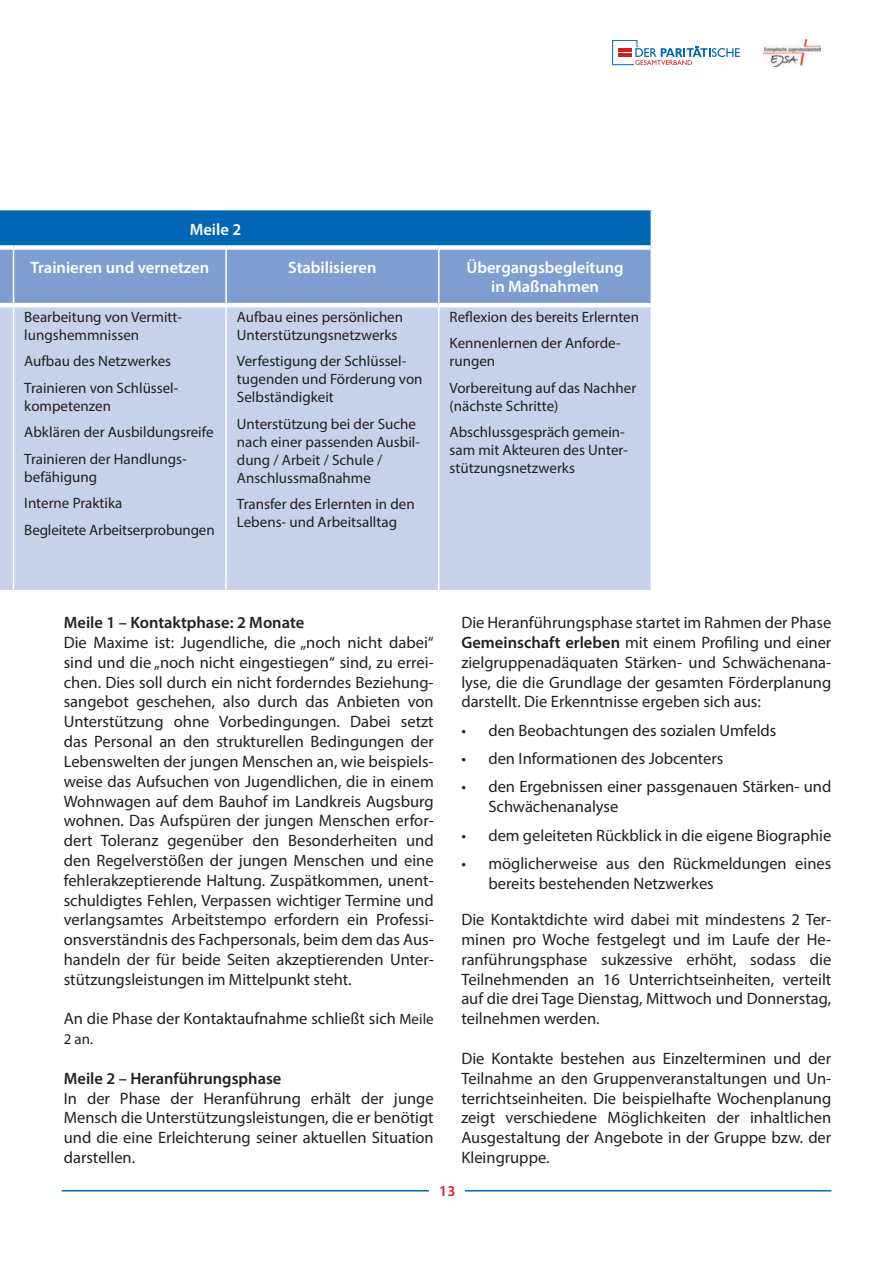
<style>
.page{position:relative;width:893px;height:1263px;background:#fff}
.page>*{position:absolute;margin:0;border:0;box-sizing:border-box;transform-origin:0 0}
.t1{font:16.5px/19.8px "Myriad Pro";color:#231f20;text-align:justify}
.t2{font:600 16.5px/19.8px "Myriad Pro";color:#fff;text-align:center}
.t3{font:600 16.5px "Myriad Pro";color:#231f20}
.t4{font:15px/18px "Myriad Pro";color:#231f20}
.t5{font:600 15px "Myriad Pro";color:#d01e25}
.s1{font-size:15px}
.s2{font-weight:600}
</style>
<div class="page">
<hr style="left:62px;top:1190px;width:769px;height:1px;background:#0166b3">
<div style="left:429px;top:1185px;width:36px;height:26px;background:#fff"></div>
<svg style="left:612px;top:40px;width:128px;height:25px"></svg>
<img style="left:762px;top:39px;width:59px;height:27px">
<div style="left:0;top:210px;width:651px;height:37px;background:#0166b3"></div>
<div style="left:0;top:250px;width:651px;height:53px;background:#7e9ed2"></div>
<div style="left:0;top:307px;width:651px;height:283px;background:#c6d2ea"></div>
<div style="left:0;top:245px;width:14px;height:5px;background:#fff"></div>
<div style="left:14px;top:245px;width:212px;height:5px;background:#fff"></div>
<div style="left:226px;top:245px;width:213px;height:5px;background:#fff"></div>
<div style="left:439px;top:245px;width:212px;height:5px;background:#fff"></div>
<hr style="left:13px;top:250px;width:1px;height:53px;background:#fff">
<hr style="left:225px;top:250px;width:2px;height:53px;background:#fff">
<hr style="left:438px;top:250px;width:1px;height:53px;background:#fff">
<hr style="left:13px;top:307px;width:1px;height:283px;background:#fff">
<hr style="left:225px;top:307px;width:2px;height:283px;background:#fff">
<hr style="left:438px;top:307px;width:1px;height:283px;background:#fff">
<p class="t2" style="left:190px;top:219px;width:53px">Meile 2</p>
<p class="t2" style="left:30px;top:257px;width:180px">Trainieren und vernetzen</p>
<p class="t2" style="left:288px;top:257px;width:90px">Stabilisieren</p>
<p class="t2" style="left:466px;top:257px;width:159px">Übergangsbegleitung in Maßnahmen</p>
<p class="t4" style="left:24px;top:308px;width:159px">Bearbeitung von Vermitt&shy;lungshemmnissen</p>
<p class="t4" style="left:24px;top:348px;width:156px;line-height:26.5px">Aufbau des Netzwerkes<br>Trainieren von Schlüssel-</p>
<p class="t4" style="left:24px;top:392px;width:191px;line-height:26.5px">kompetenzen<br>Abklären der Ausbildungsreife<br>Trainieren der Handlungs-</p>
<p class="t4" style="left:24px;top:463px;width:192px;line-height:26.5px">befähigung<br>Interne Praktika<br>Begleitete Arbeitserprobungen</p>
<p class="t4" style="left:237px;top:308px;width:168px">Aufbau eines persönlichen<br>Unterstützungsnetzwerks</p>
<p class="t4" style="left:237px;top:352px;width:187px">Verfestigung der Schlüssel&shy;tugenden und Förderung von<br>Selbständigkeit</p>
<p class="t4" style="left:237px;top:415px;width:185px">Unterstützung bei der Suche nach einer passenden Ausbil&shy;dung / Arbeit / Schule /<br>Anschlussmaßnahme</p>
<p class="t4" style="left:237px;top:495px;width:179px">Transfer des Erlernten in den<br>Lebens- und Arbeitsalltag</p>
<p class="t4" style="left:449px;top:303px;width:191px;line-height:26.5px">Reflexion des bereits Erlernten<br>Kennenlernen der Anforde-</p>
<p class="t4" style="left:449px;top:348px;width:188px;line-height:26.5px">rungen<br>Vorbereitung auf das Nachher</p>
<p class="t4" style="left:449px;top:392px;width:177px;line-height:26.5px">(nächste Schritte)<br>Abschlussgespräch gemein-</p>
<p class="t4" style="left:449px;top:441px;width:180px">sam mit Akteuren des Unter&shy;stützungsnetzwerks</p>
<p class="t3" style="left:64px;top:612px;width:242px">Meile 1 – Kontaktphase: 2 Monate</p>
<p class="t1" style="left:64px;top:632px;width:371px">Die Maxime ist: Jugendliche, die „noch nicht dabei“ sind und die „noch nicht eingestiegen“ sind, zu errei&shy;chen. Dies soll durch ein nicht forderndes Beziehung&shy;sangebot geschehen, also durch das Anbieten von Unterstützung ohne Vorbedingungen. Dabei setzt das Personal an den strukturellen Bedingungen der Lebenswelten der jungen Menschen an, wie beispiels&shy;weise das Aufsuchen von Jugendlichen, die in einem Wohnwagen auf dem Bauhof im Landkreis Augsburg wohnen. Das Aufspüren der jungen Menschen erfor&shy;dert Toleranz gegenüber den Besonderheiten und den Regelverstößen der jungen Menschen und eine fehlerakzeptierende Haltung. Zuspätkommen, unent&shy;schuldigtes Fehlen, Verpassen wichtiger Termine und verlangsamtes Arbeitstempo erfordern ein Professi&shy;onsverständnis des Fachpersonals, beim dem das Aus&shy;handeln der für beide Seiten akzeptierenden Unter&shy;stützungsleistungen im Mittelpunkt steht.</p>
<p class="t1" style="left:64px;top:1009px;width:371px">An die Phase der Kontaktaufnahme schließt sich <span class="s1">Meile</span></p>
<p class="t4" style="left:64px;top:1030px;width:31px">2 an.</p>
<p class="t3" style="left:64px;top:1068px;width:219px">Meile 2 – Heranführungsphase</p>
<p class="t1" style="left:64px;top:1088px;width:371px">In der Phase der Heranführung erhält der junge Mensch die Unterstützungsleistungen, die er benötigt und die eine Erleichterung seiner aktuellen Situation darstellen.</p>
<p class="t1" style="left:461px;top:613px;width:371px">Die Heranführungsphase startet im Rahmen der Phase <span class="s2">Gemeinschaft erleben</span> mit einem Profiling und einer zielgruppenadäquaten Stärken- und Schwächenana&shy;lyse, die die Grundlage der gesamten Förderplanung darstellt. Die Erkenntnisse ergeben sich aus:</p>
<p class="t1" style="left:461px;top:720px;width:317px">• den Beobachtungen des sozialen Umfelds</p>
<p class="t1" style="left:461px;top:748px;width:264px">• den Informationen des Jobcenters</p>
<p class="t1" style="left:488px;top:777px;width:344px;text-indent:-27px">• den Ergebnissen einer passgenauen Stärken- und<br>Schwächenanalyse</p>
<p class="t1" style="left:461px;top:825px;width:371px">• dem geleiteten Rückblick in die eigene Biographie</p>
<p class="t1" style="left:488px;top:853px;width:344px;text-indent:-27px">• möglicherweise aus den Rückmeldungen eines bereits bestehenden Netzwerkes</p>
<p class="t1" style="left:461px;top:909px;width:371px">Die Kontaktdichte wird dabei mit mindestens 2 Ter&shy;minen pro Woche festgelegt und im Laufe der He&shy;ranführungsphase sukzessive erhöht, sodass die Teilnehmenden an 16 Unterrichtseinheiten, verteilt auf die drei Tage Dienstag, Mittwoch und Donnerstag, teilnehmen werden.</p>
<p class="t1" style="left:461px;top:1048px;width:371px">Die Kontakte bestehen aus Einzelterminen und der Teilnahme an den Gruppenveranstaltungen und Un&shy;terrichtseinheiten. Die beispielhafte Wochenplanung zeigt verschiedene Möglichkeiten der inhaltlichen Ausgestaltung der Angebote in der Gruppe bzw. der Kleingruppe.</p>
<p class="t5" style="left:439px;top:1182px;width:18px">13</p>
</div>
